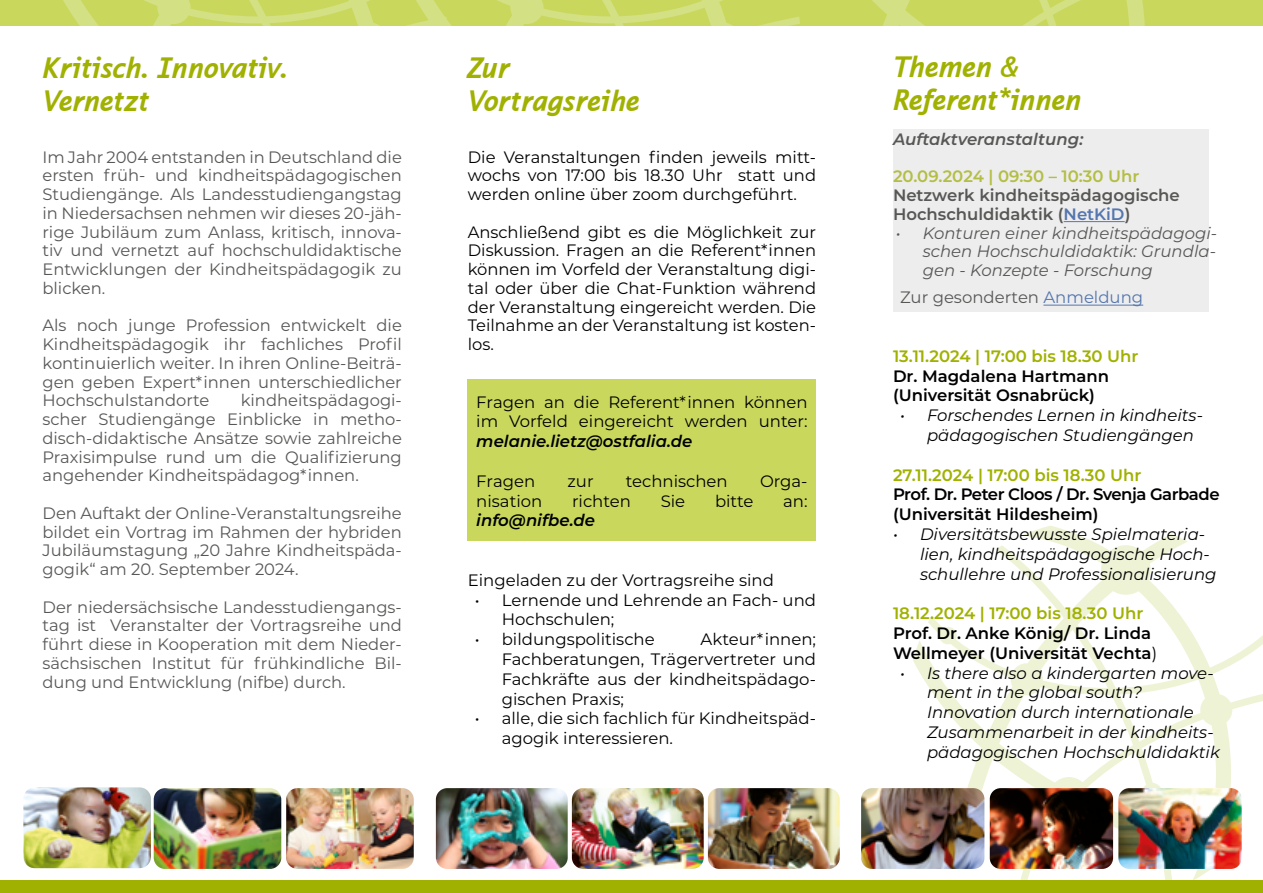
<style>
.page{position:relative;width:1263px;height:893px;background:#fff}
.page>*{position:absolute;margin:0;border:0;box-sizing:border-box;transform-origin:0 0}
.t1{font:italic 700 30px/33px "Thordis Sans EF";letter-spacing:-.015em;color:#a0b101}
.t2{font:16.5px/18.8px "Montserrat";color:#575756;text-align:justify}
.t3{font:16.5px/18.8px "Montserrat";color:#000;text-align:justify}
.t4{font:italic 16.5px/19.8px "Montserrat";color:#000}
.t5{font:600 16.5px/19.8px "Montserrat";color:#000}
.t6{font:italic 16.5px/18.8px "Montserrat";color:#575756;text-align:justify}
.t7{font:600 16.5px "Montserrat";color:#a0b101}
.t8{font:600 16.5px/19.8px "Montserrat";letter-spacing:-.03em;color:#000}
.t9{font:600 16.5px/18.8px "Montserrat";color:#575756}
.t10{font:italic 600 16.5px "Montserrat";color:#000}
.t11{font:600 16.5px "Montserrat";color:#b4be46}
.t12{font:italic 600 16.5px "Montserrat";color:#575756}
.s1{color:#5576af}
.s2{font-weight:400}
</style>
<div class="page">
<div style="left:893px;top:129px;width:316px;height:182px;background:#ededed"></div>
<div style="left:467px;top:379px;width:349px;height:162px;background:#c9d85d"></div>
<svg style="left:913px;top:526px;width:350px;height:354px"></svg>
<div style="left:0;top:880px;width:1263px;height:13px;background:#a0b101"></div>
<hr style="left:1064px;top:221px;width:61px;height:1px;background:#5576af">
<hr style="left:1043px;top:305px;width:100px;height:1px;background:#5576af">
<img style="left:23px;top:787px;width:128px;height:81px">
<img style="left:286px;top:788px;width:128px;height:81px">
<img style="left:154px;top:788px;width:127px;height:81px">
<img style="left:572px;top:788px;width:132px;height:81px">
<img style="left:436px;top:788px;width:132px;height:81px">
<img style="left:708px;top:788px;width:132px;height:81px">
<img style="left:861px;top:788px;width:123px;height:81px">
<img style="left:1118px;top:788px;width:124px;height:81px">
<img style="left:990px;top:788px;width:123px;height:81px">
<div style="left:0;top:0;width:1263px;height:26px;background:#c9d85d"></div>
<svg style="left:63px;top:0;width:1082px;height:26px"></svg>
<h1 class="t1" style="left:43px;top:51px;width:247px">Kritisch. Innovativ.<br>Vernetzt</h1>
<p class="t2" style="left:43px;top:147px;width:361px">Im Jahr 2004 entstanden in Deutschland die ersten früh- und kindheitspädagogischen Studiengänge. Als Landesstudiengangstag in Niedersachsen nehmen wir dieses 20-jäh&shy;rige Jubiläum zum Anlass, kritisch, innova&shy;tiv und vernetzt auf hochschuldidaktische Entwicklungen der Kindheitspädagogik zu blicken.</p>
<p class="t2" style="left:43px;top:316px;width:361px">Als noch junge Profession entwickelt die Kindheitspädagogik ihr fachliches Profil kontinuierlich weiter. In ihren Online-Beiträ&shy;gen geben Expert*innen unterschiedlicher Hochschulstandorte</p>
<p class="t2" style="left:43px;top:391px;width:361px;text-indent:198px">kindheitspädagogi&shy;scher Studiengänge Einblicke in metho&shy;disch-didaktische Ansätze sowie zahlreiche Praxisimpulse rund um die Qualifizierung angehender Kindheitspädagog*innen.</p>
<p class="t2" style="left:43px;top:503px;width:361px">Den Auftakt der Online-Veranstaltungsreihe bildet ein Vortrag im Rahmen der hybriden Jubiläumstagung „20 Jahre Kindheitspäda&shy;gogik“ am 20. September 2024.</p>
<p class="t2" style="left:43px;top:597px;width:361px">Der niedersächsische Landesstudiengangs&shy;tag ist Veranstalter der Vortragsreihe und führt diese in Kooperation mit dem Nieder&shy;sächsischen Institut für frühkindliche Bil&shy;dung und Entwicklung (nifbe) durch.</p>
<h1 class="t1" style="left:467px;top:51px;width:174px">Zur<br>Vortragsreihe</h1>
<p class="t3" style="left:468px;top:147px;width:350px">Die Veranstaltungen finden jeweils mitt&shy;wochs von 17:00 bis 18.30 Uhr statt und werden online über zoom durchgeführt.</p>
<p class="t3" style="left:468px;top:222px;width:350px">Anschließend gibt es die Möglichkeit zur Diskussion. Fragen an die Referent*innen können im Vorfeld der Veranstaltung digi&shy;tal oder über die Chat-Funktion während der Veranstaltung eingereicht werden. Die Teilnahme an der Veranstaltung ist kosten&shy;los.</p>
<p class="t3" style="left:476px;top:391px;width:333px;line-height:19.8px">Fragen an die Referent*innen können im Vorfeld eingereicht werden unter:</p>
<p class="t10" style="left:476px;top:430px;width:218px">melanie.lietz@ostfalia.de</p>
<p class="t3" style="left:476px;top:471px;width:60px">Fragen</p>
<p class="t3" style="left:567px;top:471px;width:28px">zur</p>
<p class="t3" style="left:626px;top:471px;width:103px">technischen</p>
<p class="t3" style="left:760px;top:471px;width:49px">Orga-</p>
<p class="t3" style="left:476px;top:491px;width:68px">nisation</p>
<p class="t3" style="left:572px;top:491px;width:60px">richten</p>
<p class="t3" style="left:661px;top:491px;width:26px">Sie</p>
<p class="t3" style="left:715px;top:491px;width:40px">bitte</p>
<p class="t3" style="left:783px;top:491px;width:26px">an:</p>
<p class="t10" style="left:476px;top:509px;width:120px">info@nifbe.de</p>
<p class="t3" style="left:468px;top:570px;width:308px">Eingeladen zu der Vortragsreihe sind</p>
<p class="t3" style="left:502px;top:589px;width:316px;line-height:19.8px;text-indent:-27px">• Lernende und Lehrende an Fach- und<br>Hochschulen;</p>
<p class="t3" style="left:475px;top:629px;width:181px">• bildungspolitische</p>
<p class="t3" style="left:502px;top:629px;width:316px;line-height:19.8px;text-indent:199px">Akteur*innen; Fachberatungen, Trägervertreter und Fachkräfte aus der kindheitspädago&shy;gischen Praxis;</p>
<p class="t3" style="left:502px;top:708px;width:316px;line-height:19.8px;text-indent:-27px">• alle, die sich fachlich für Kindheitspäd&shy;agogik interessieren.</p>
<h1 class="t1" style="left:893px;top:50px;width:190px">Themen &amp;<br>Referent*innen</h1>
<p class="t12" style="left:893px;top:127px;width:192px">Auftaktveranstaltung:</p>
<p class="t11" style="left:893px;top:165px;width:248px">20.09.2024 | 09:30 – 10:30 Uhr</p>
<p class="t9" style="left:893px;top:185px;width:288px">Netzwerk kindheitspädagogische<br>Hochschuldidaktik (<span class="s1">NetKiD</span>)</p>
<p class="t6" style="left:923px;top:223px;width:296px;text-indent:-27px">• Konturen einer kindheitspädagogi&shy;schen Hochschuldidaktik: Grundla&shy;gen - Konzepte - Forschung</p>
<p class="t2" style="left:900px;top:288px;width:245px">Zur gesonderten <span class="s1">Anmeldung</span></p>
<p class="t7" style="left:893px;top:344px;width:247px">13.11.2024 | 17:00 bis 18.30 Uhr</p>
<p class="t5" style="left:893px;top:365px;width:218px">Dr. Magdalena Hartmann (Universität Osnabrück)</p>
<p class="t4" style="left:927px;top:405px;width:277px;text-indent:-27px">• Forschendes Lernen in kindheits&shy;pädagogischen Studiengängen</p>
<p class="t7" style="left:893px;top:463px;width:250px">27.11.2024 | 17:00 bis 18.30 Uhr</p>
<p class="t8" style="left:893px;top:484px;width:328px">Prof. Dr. Peter Cloos / Dr. Svenja Garbade (Universität Hildesheim)</p>
<p class="t4" style="left:920px;top:524px;width:298px;text-indent:-27px">• Diversitätsbewusste Spielmateria&shy;lien, kindheitspädagogische Hoch&shy;schullehre und Professionalisierung</p>
<p class="t7" style="left:893px;top:602px;width:252px">18.12.2024 | 17:00 bis 18.30 Uhr</p>
<p class="t5" style="left:893px;top:622px;width:266px">Prof. Dr. Anke König/ Dr. Linda<br>Wellmeyer (Universität Vechta<span class="s2">)</span></p>
<p class="t4" style="left:927px;top:662px;width:294px;text-indent:-27px">• Is there also a kindergarten move&shy;ment in the global south?<br>Innovation durch internationale<br>Zusammenarbeit in der kindheits&shy;pädagogischen Hochschuldidaktik</p>
</div>
